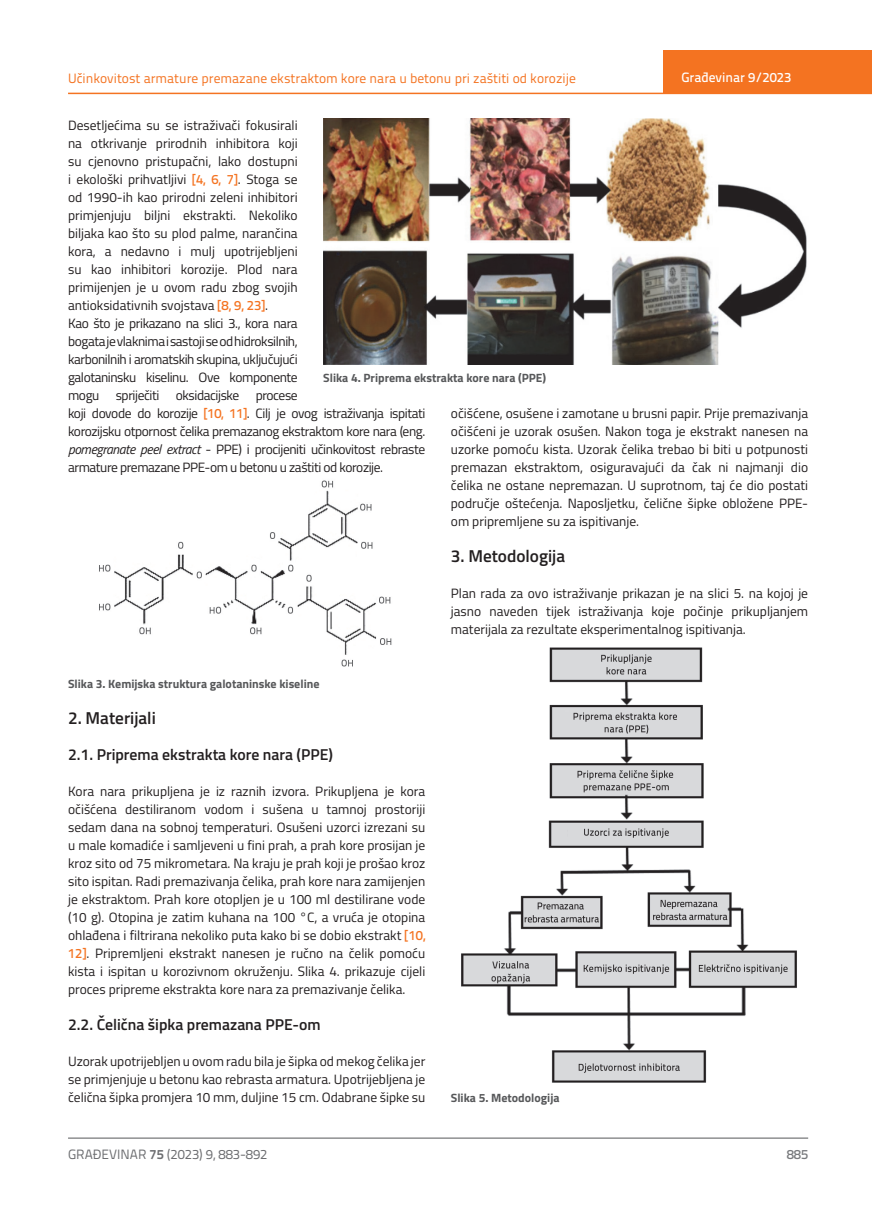
<style>
.page{position:relative;width:872px;height:1212px;background:#fff}
.page>*{position:absolute;margin:0;border:0;box-sizing:border-box;transform-origin:0 0}
.t1{font:600 17.25px "Titillium";color:#231f20}
.t2{font:600 15.75px "Titillium";color:#231f20}
.t3{font:13.5px/18px "Titillium";color:#231f20;text-align:justify}
.t4{font:13.5px/18px "Titillium";letter-spacing:-.03em;color:#231f20}
.t5{font:13.5px "Titillium Text 22 L";color:#f47321}
.t6{font:13.5px "Titillium Text 22 L";color:#6c6d70}
.t7{font:500 13.5px "Titillium Text 22 L";color:#fff}
.t8{font:500 13.5px "Titillium Text 22 L";color:#787a7d}
.t9{font:700 12px "Titillium";color:#57585a}
.s1{font-family:"Titillium Text 22 L";font-weight:500;color:#f47321}
.s2{font-style:italic}
.s3{font-weight:700}
</style>
<div class="page">
<hr style="left:68px;top:93px;width:804px;height:1px;background:#f47321">
<div style="left:663px;top:50px;width:209px;height:44px;background:#f47321"></div>
<hr style="left:68px;top:1138px;width:740px;height:1px;background:#57585a">
<img style="left:99px;top:480px;width:293px;height:187px">
<img style="left:323px;top:119px;width:484px;height:245px">
<img style="left:461px;top:647px;width:336px;height:436px">
<p class="t5" style="left:68px;top:68px;width:509px">Učinkovitost armature premazane ekstraktom kore nara u betonu pri zaštiti od korozije</p>
<p class="t4" style="left:68px;top:115px;width:359px">Desetljećima su se istraživači fokusirali<br>na otkrivanje prirodnih inhibitora koji<br>su cjenovno pristupačni, lako dostupni<br>i ekološki prihvatljivi <span class="s1">[4, 6, 7]</span>. Stoga se<br>od 1990-ih kao prirodni zeleni inhibitori<br>primjenjuju biljni ekstrakti. Nekoliko<br>biljaka kao što su plod palme, narančina<br>kora, a nedavno i mulj upotrijebljeni<br>su kao inhibitori korozije. Plod nara<br>primijenjen je u ovom radu zbog svojih<br>antioksidativnih svojstava <span class="s1">[8, 9, 23]</span>.<br>Kao što je prikazano na slici 3., kora nara<br>bogata je vlaknima i sastoji se od hidroksilnih,<br>karbonilnih i aromatskih skupina, uključujući<br>galotaninsku kiselinu. Ove komponente<br>mogu spriječiti oksidacijske procese<br>koji dovode do korozije <span class="s1">[10, 11]</span>. Cilj je ovog istraživanja ispitati korozijsku otpornost čelika premazanog ekstraktom kore nara (eng. <span class="s2">pomegranate peel extract</span> - PPE) i procijeniti učinkovitost rebraste armature premazane PPE-om u betonu u zaštiti od korozije.</p>
<p class="t7" style="left:681px;top:67px;width:111px">Građevinar 9/2023</p>
<p class="t9" style="left:323px;top:368px;width:224px">Slika 4. Priprema ekstrakta kore nara (PPE)</p>
<p class="t3" style="left:451px;top:403px;width:359px">očišćene, osušene i zamotane u brusni papir. Prije premazivanja očišćeni je uzorak osušen. Nakon toga je ekstrakt nanesen na uzorke pomoću kista. Uzorak čelika trebao bi biti u potpunosti premazan ekstraktom, osiguravajući da čak ni najmanji dio čelika ne ostane nepremazan. U suprotnom, taj će dio postati područje oštećenja. Naposljetku, čelične šipke obložene PPE&shy;om pripremljene su za ispitivanje.</p>
<p class="t1" style="left:451px;top:543px;width:116px">3. Metodologija</p>
<p class="t3" style="left:451px;top:583px;width:359px">Plan rada za ovo istraživanje prikazan je na slici 5. na kojoj je jasno naveden tijek istraživanja koje počinje prikupljanjem materijala za rezultate eksperimentalnog ispitivanja.</p>
<p class="t9" style="left:68px;top:675px;width:253px">Slika 3. Kemijska struktura galotaninske kiseline</p>
<p class="t1" style="left:68px;top:705px;width:89px">2. Materijali</p>
<p class="t2" style="left:68px;top:743px;width:266px">2.1. Priprema ekstrakta kore nara (PPE)</p>
<p class="t3" style="left:68px;top:782px;width:359px">Kora nara prikupljena je iz raznih izvora. Prikupljena je kora očišćena destiliranom vodom i sušena u tamnoj prostoriji sedam dana na sobnoj temperaturi. Osušeni uzorci izrezani su u male komadiće i samljeveni u fini prah, a prah kore prosijan je kroz sito od 75 mikrometara. Na kraju je prah koji je prošao kroz sito ispitan. Radi premazivanja čelika, prah kore nara zamijenjen je ekstraktom. Prah kore otopljen je u 100 ml destilirane vode (10 g). Otopina je zatim kuhana na 100 °C, a vruća je otopina ohlađena i filtrirana nekoliko puta kako bi se dobio ekstrakt <span class="s1">[10, 12]</span>. Pripremljeni ekstrakt nanesen je ručno na čelik pomoću kista i ispitan u korozivnom okruženju. Slika 4. prikazuje cijeli proces pripreme ekstrakta kore nara za premazivanje čelika.</p>
<p class="t2" style="left:68px;top:1013px;width:254px">2.2. Čelična šipka premazana PPE-om</p>
<p class="t3" style="left:68px;top:1052px;width:359px">Uzorak upotrijebljen u ovom radu bila je šipka od mekog čelika jer se primjenjuje u betonu kao rebrasta armatura. Upotrijebljena je čelična šipka promjera 10 mm, duljine 15 cm. Odabrane šipke su</p>
<p class="t9" style="left:451px;top:1089px;width:110px">Slika 5. Metodologija</p>
<p class="t6" style="left:68px;top:1144px;width:201px">GRAĐEVINAR <span class="s3">75</span> (2023) 9, 883-892</p>
<p class="t8" style="left:786px;top:1144px;width:23px">885</p>
</div>
